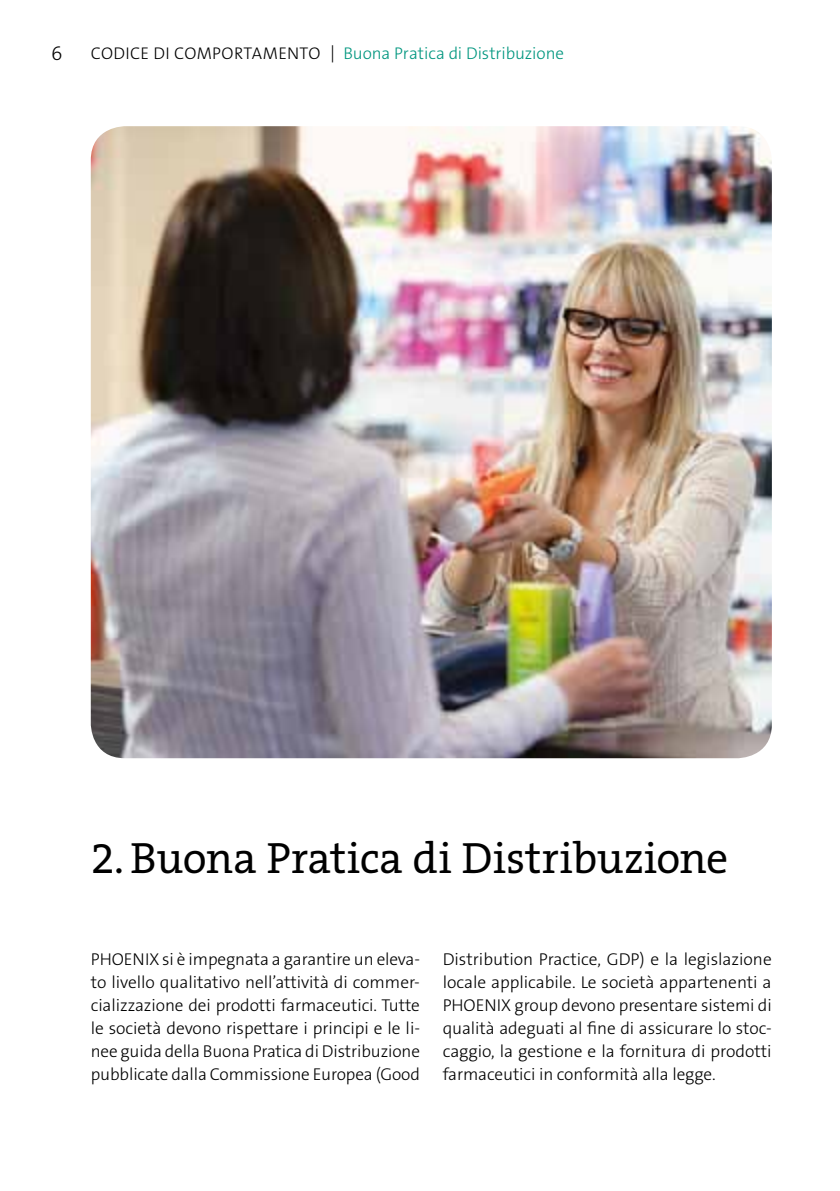
<style>
.page{position:relative;width:840px;height:1191px;background:#fff}
.page>*{position:absolute;margin:0;border:0;box-sizing:border-box;transform-origin:0 0}
.t1{font:44px "The Serif Office";letter-spacing:-.005em;color:#000}
.t2{font:300 20px "The Sans Os F";color:#000}
.t3{font:300 17.2px/23px "The Sans Os F";letter-spacing:-.005em;color:#000;text-align:justify}
.t4{font:300 17px "The Sans Os F";letter-spacing:.01em;color:#00967f}
.s1{color:#000}
</style>
<div class="page">
<img style="left:91px;top:126px;width:680px;height:632px">
<p class="t2" style="left:51px;top:40px;width:12px">6</p>
<p class="t4" style="left:91px;top:42px;width:474px"><span class="s1">Codice di Comportamento ↕</span>Buona Pratica di Distribuzione</p>
<h1 class="t1" style="left:91px;top:830px;width:639px">2.Buona Pratica di Distribuzione</h1>
<p class="t3" style="left:91px;top:948px;width:330px;text-indent:58px">X si è impegnata a garantire un eleva&shy;to livello qualitativo nell’attività di commer&shy;cializzazione dei prodotti farmaceutici. Tutte le società devono rispettare i principi e le li&shy;nee guida della Buona Pratica di Distribuzione pubblicate dalla Commissione Europea (Good</p>
<p class="t3" style="left:442px;top:948px;width:330px">Distribution Practice, GDP) e la legislazione locale applicabile. Le società appartenenti a -PHOENI</p>
<p class="t3" style="left:91px;top:948px;width:31px">-PHOENI</p>
<p class="t3" style="left:442px;top:994px;width:330px;text-indent:58px">X group devono presentare sistemi di qualità adeguati al fine di assicurare lo stoc&shy;caggio, la gestione e la fornitura di prodotti farmaceutici in conformità alla legge.</p>
</div>
